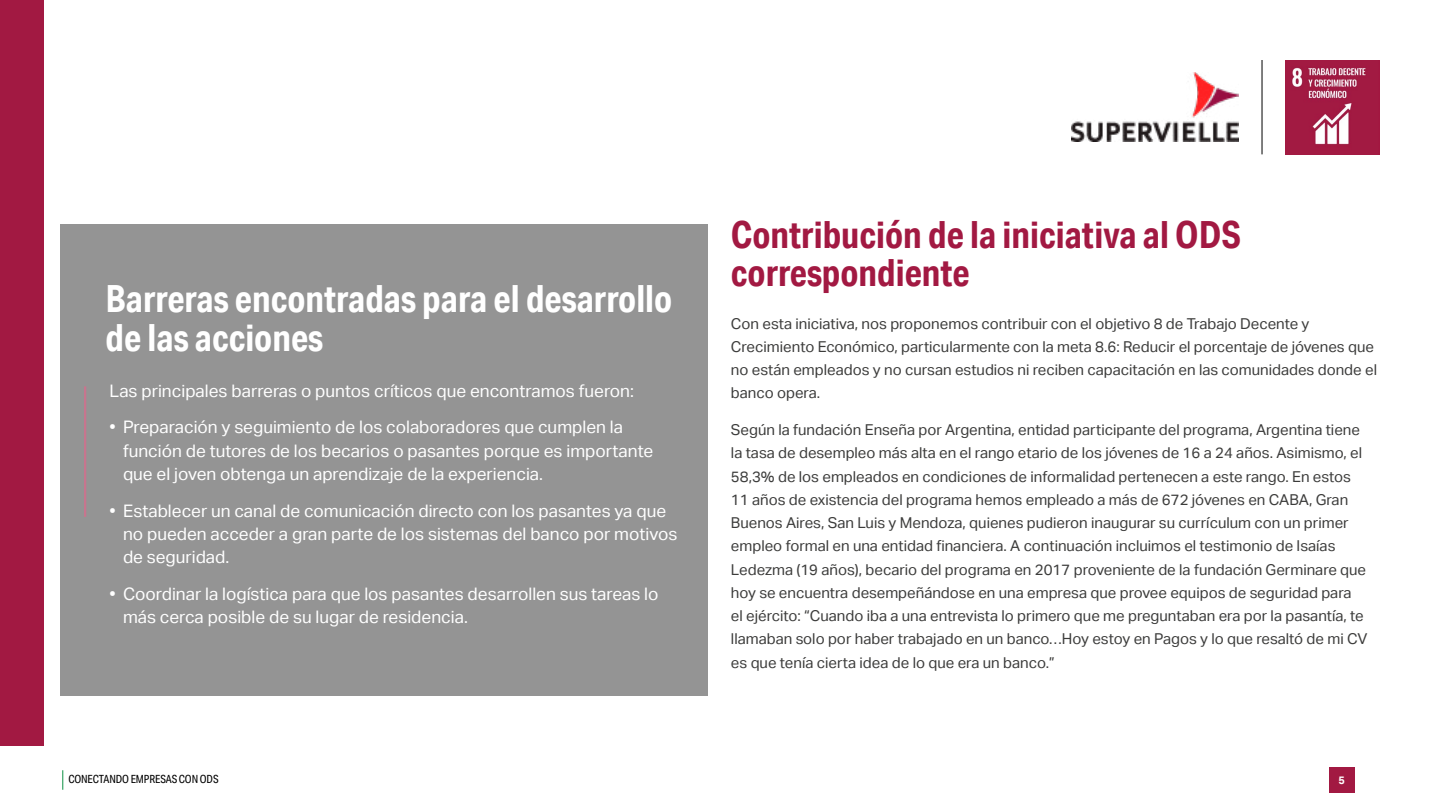
<style>
.page{position:relative;width:1440px;height:810px;background:#fff}
.page>*{position:absolute;margin:0;border:0;box-sizing:border-box;transform-origin:0 0}
.t1{font:700 37.5px/38.2px "Aktiv Grotesk Cd";color:#fff}
.t2{font:700 37.5px/38.2px "Aktiv Grotesk Cd";color:#a21942}
.t3{font:17.25px/23.2px "Aktiv Grotesk";color:#fff}
.t4{font:15px/23.2px "Aktiv Grotesk";color:#3c3c3b}
.t5{font:11.25px "Aktiv Grotesk Cd";letter-spacing:-.01em;color:#000}
.t6{font:700 10.88px "Aktiv Grotesk";color:#fff}
</style>
<div class="page">
<svg style="left:62px;top:770px;width:1px;height:20px"></svg>
<div style="left:1329px;top:767px;width:25px;height:26px;background:#a21942"></div>
<img style="left:1285px;top:60px;width:95px;height:95px">
<hr style="left:1262px;top:60px;width:1px;height:94px;background:#000">
<img style="left:1071px;top:73px;width:168px;height:69px">
<div style="left:0;top:0;width:44px;height:746px;background:#a21942"></div>
<div style="left:60px;top:225px;width:648px;height:471px;background:#949494"></div>
<hr style="left:84px;top:386px;width:2px;height:131px;background:#c7758e">
<p class="t1" style="left:106px;top:279px;width:568px">Barreras encontradas para el desarrollo de las acciones</p>
<p class="t3" style="left:110px;top:379px;width:526px">Las principales barreras o puntos críticos que encontramos fueron:</p>
<p class="t3" style="left:123px;top:416px;width:532px;text-indent:-14px">• Preparación y seguimiento de los colaboradores que cumplen la función de tutores de los becarios o pasantes porque es importante que el joven obtenga un aprendizaje de la experiencia.</p>
<p class="t3" style="left:123px;top:499px;width:556px;text-indent:-14px">• Establecer un canal de comunicación directo con los pasantes ya que no pueden acceder a gran parte de los sistemas del banco por motivos de seguridad.</p>
<p class="t3" style="left:123px;top:582px;width:537px;text-indent:-14px">• Coordinar la logística para que los pasantes desarrollen sus tareas lo más cerca posible de su lugar de residencia.</p>
<p class="t2" style="left:731px;top:215px;width:512px">Contribución de la iniciativa al ODS correspondiente</p>
<p class="t4" style="left:731px;top:312px;width:648px">Con esta iniciativa, nos proponemos contribuir con el objetivo 8 de Trabajo Decente y Crecimiento Económico, particularmente con la meta 8.6: Reducir el porcentaje de jóvenes que no están empleados y no cursan estudios ni reciben capacitación en las comunidades donde el banco opera.</p>
<p class="t4" style="left:731px;top:418px;width:638px">Según la fundación Enseña por Argentina, entidad participante del programa, Argentina tiene la tasa de desempleo más alta en el rango etario de los jóvenes de 16 a 24 años. Asimismo, el 58,3% de los empleados en condiciones de informalidad pertenecen a este rango. En estos 11 años de existencia del programa hemos empleado a más de 672 jóvenes en CABA, Gran Buenos Aires, San Luis y Mendoza, quienes pudieron inaugurar su currículum con un primer empleo formal en una entidad financiera. A continuación incluimos el testimonio de Isaías Ledezma (19 años), becario del programa en 2017 proveniente de la fundación Germinare que hoy se encuentra desempeñándose en una empresa que provee equipos de seguridad para<br>el ejército: “Cuando iba a una entrevista lo primero que me preguntaban era por la pasantía, te llamaban solo por haber trabajado en un banco…Hoy estoy en Pagos y lo que resaltó de mi CV es que tenía cierta idea de lo que era un banco.”</p>
<p class="t5" style="left:68px;top:773px;width:152px">CONECTANDO EMPRESAS CON ODS</p>
<p class="t6" style="left:1338px;top:774px;width:8px">5</p>
</div>
